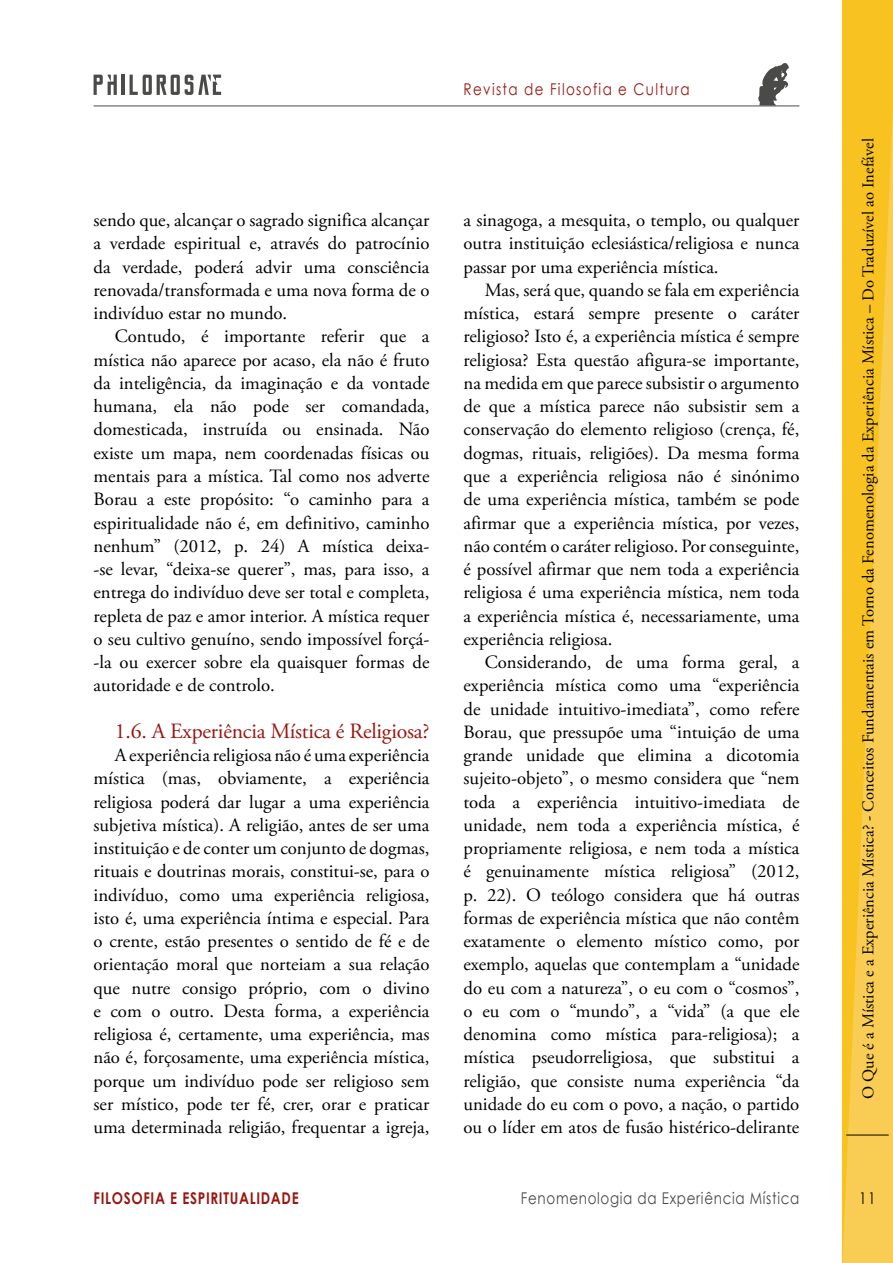
<style>
.page{position:relative;width:893px;height:1263px;background:#fff}
.page>*{position:absolute;margin:0;border:0;box-sizing:border-box;transform-origin:0 0}
.t1{font:21.75px "Adobe Garamond Pro";letter-spacing:-.01em;color:#981711}
.t2{font:18.75px/23.2px "Adobe Garamond Pro";color:#000;text-align:justify}
.t3{font:16.5px "Adobe Garamond Pro";color:#000}
.t4{font:16.2px "Century Gothic";letter-spacing:.05em;color:#4a4a49;scale:.83 1}
.t5{font:16.2px "Century Gothic";letter-spacing:.1em;color:#981711;scale:.83 1}
.t6{font:700 16.2px "Century Gothic";letter-spacing:.05em;color:#981711;scale:.83 1}
.t7{font:16.2px "Century Gothic";color:#000;scale:.83 1}
</style>
<div class="page">
<hr style="left:94px;top:106px;width:705px;height:1px;background:#4a4a49">
<svg style="left:94px;top:75px;width:23px;height:20px"></svg>
<hr style="left:122px;top:75px;width:3px;height:20px;background:#4a4a49">
<svg style="left:130px;top:75px;width:91px;height:20px"></svg>
<svg style="left:758px;top:63px;width:31px;height:43px"></svg>
<svg style="left:842px;top:0;width:51px;height:1263px;background:#f8c638"></svg>
<hr style="left:846px;top:1135px;width:43px;height:1px;background:#000">
<p class="t5" style="left:463px;top:78px;width:274px">Revista de Filosofia e Cultura</p>
<p class="t2" style="left:94px;top:209px;width:337px">sendo que, alcançar o sagrado significa alcançar a verdade espiritual e, através do patrocínio da verdade, poderá advir uma consciência renovada/transformada e uma nova forma de o indivíduo estar no mundo.</p>
<p class="t2" style="left:94px;top:326px;width:337px;text-indent:21px">Contudo, é importante referir que a mística não aparece por acaso, ela não é fruto da inteligência, da imaginação e da vontade humana, ela não pode ser comandada, domesticada, instruída ou ensinada. Não existe um mapa, nem coordenadas físicas ou mentais para a mística. Tal como nos adverte Borau a este propósito: “o caminho para a espiritualidade não é, em definitivo, caminho nenhum” (2012, p. 24) A mística deixa--se levar, “deixa-se querer”, mas, para isso, a entrega do indivíduo deve ser total e completa, repleta de paz e amor interior. A mística requer o seu cultivo genuíno, sendo impossível forçá--la ou exercer sobre ela quaisquer formas de autoridade e de controlo.</p>
<p class="t1" style="left:115px;top:718px;width:316px">1.6. A Experiência Mística é Religiosa?</p>
<p class="t2" style="left:94px;top:744px;width:337px;text-indent:21px">A experiência religiosa não é uma experiência mística (mas, obviamente, a experiência religiosa poderá dar lugar a uma experiência subjetiva mística). A religião, antes de ser uma instituição e de conter um conjunto de dogmas, rituais e doutrinas morais, constitui-se, para o indivíduo, como uma experiência religiosa, isto é, uma experiência íntima e especial. Para o crente, estão presentes o sentido de fé e de orientação moral que norteiam a sua relação que nutre consigo próprio, com o divino e com o outro. Desta forma, a experiência religiosa é, certamente, uma experiência, mas não é, forçosamente, uma experiência mística, porque um indivíduo pode ser religioso sem ser místico, pode ter fé, crer, orar e praticar uma determinada religião, frequentar a igreja,</p>
<p class="t2" style="left:463px;top:209px;width:337px">a sinagoga, a mesquita, o templo, ou qualquer outra instituição eclesiástica/religiosa e nunca passar por uma experiência mística.</p>
<p class="t2" style="left:463px;top:279px;width:337px;text-indent:21px">Mas, será que, quando se fala em experiência mística, estará sempre presente o caráter religioso? Isto é, a experiência mística é sempre religiosa? Esta questão afigura-se importante, na medida em que parece subsistir o argumento de que a mística parece não subsistir sem a conservação do elemento religioso (crença, fé, dogmas, rituais, religiões). Da mesma forma que a experiência religiosa não é sinónimo de uma experiência mística, também se pode afirmar que a experiência mística, por vezes, não contém o caráter religioso. Por conseguinte, é possível afirmar que nem toda a experiência religiosa é uma experiência mística, nem toda a experiência mística é, necessariamente, uma experiência religiosa.</p>
<p class="t2" style="left:463px;top:651px;width:337px;text-indent:21px">Considerando, de uma forma geral, a experiência mística como uma “experiência de unidade intuitivo-imediata”, como refere Borau, que pressupõe uma “intuição de uma grande unidade que elimina a dicotomia sujeito-objeto”, o mesmo considera que “nem toda a experiência intuitivo-imediata de unidade, nem toda a experiência mística, é propriamente religiosa, e nem toda a mística é genuinamente mística religiosa” (2012, p. 22). O teólogo considera que há outras formas de experiência mística que não contêm exatamente o elemento místico como, por exemplo, aquelas que contemplam a “unidade do eu com a natureza”, o eu com o “cosmos”, o eu com o “mundo”, a “vida” (a que ele denomina como mística para-religiosa); a mística pseudorreligiosa, que substitui a religião, que consiste numa experiência “da unidade do eu com o povo, a nação, o partido ou o líder em atos de fusão histérico-delirante</p>
<p class="t3" style="left:858px;top:1099px;width:962px;rotate:-90deg">O Que é a Mística e a Experiência Mística? - Conceitos Fundamentais em Torno da Fenomenologia da Experiência Mística – Do Traduzível ao Inefável</p>
<p class="t6" style="left:94px;top:1186px;width:249px">FILOSOFIA E ESPIRITUALIDADE</p>
<p class="t4" style="left:521px;top:1187px;width:337px">Fenomenologia da Experiência Mística</p>
<p class="t7" style="left:859px;top:1187px;width:21px">11</p>
</div>
